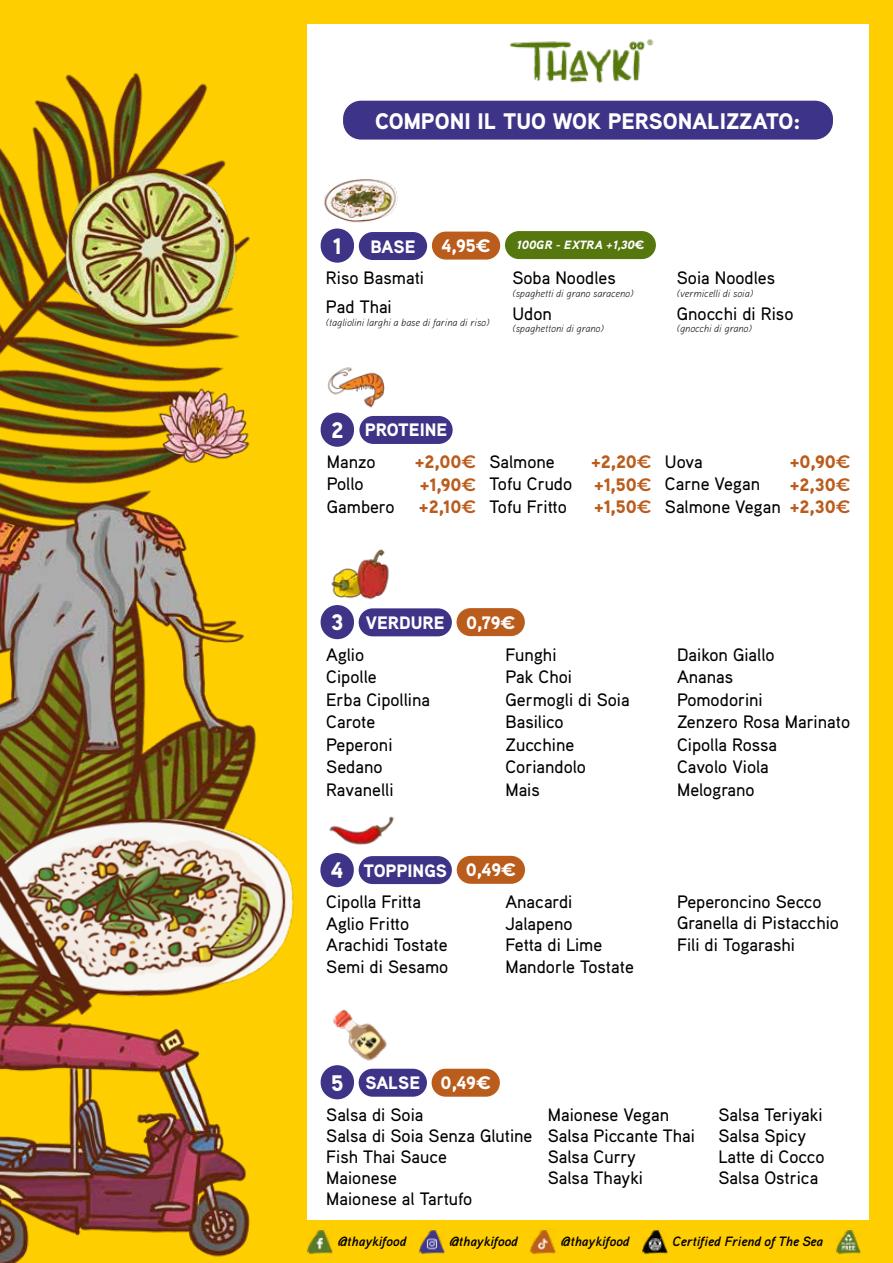
<style>
.page{position:relative;width:893px;height:1263px;background:#fff}
.page>*{position:absolute;margin:0;border:0;box-sizing:border-box;transform-origin:0 0}
.t1{font:900 22.5px "Aaux Pro";color:#fff}
.t2{font:500 18px/22.5px "Aaux Pro";color:#000}
.t3{font:900 18px/31.3px "Aaux Pro";color:#fff}
.t4{font:900 18px/22.5px "Aaux Pro";color:#ba5c1c;text-align:justify}
.t5{font:italic 700 13.5px "Aaux Pro";color:#000}
.t6{font:italic 900 12px "Aaux Pro";color:#fff}
.t7{font:italic 300 10.5px "Aaux Pro";color:#000}
.s1{font-family:"Montserrat";font-weight:700}
.s2{font-family:"Montserrat";font-weight:700;font-style:normal}
.s3{font-size:22.5px}
.s4{font-weight:500;color:#000}
.s5{font-family:"Montserrat";font-weight:600}
</style>
<div class="page">
<div style="left:0;top:0;width:893px;height:23px;background:#ffce00"></div>
<div style="left:0;top:1220px;width:893px;height:43px;background:#ffce00"></div>
<div style="left:870px;top:0;width:23px;height:1220px;background:#ffce00"></div>
<div style="left:343px;top:101px;width:490px;height:39px;background:#3d3488;border-radius:18px"></div>
<img style="left:530px;top:1229px;width:26px;height:26px">
<img style="left:642px;top:1228px;width:26px;height:27px">
<img style="left:835px;top:1228px;width:26px;height:27px">
<img style="left:509px;top:39px;width:145px;height:45px">
<div style="left:359px;top:232px;width:68px;height:28px;background:#3d3488;border-radius:14px"></div>
<div style="left:432px;top:232px;width:68px;height:28px;background:#ba5c1c;border-radius:14px"></div>
<div style="left:457px;top:608px;width:68px;height:28px;background:#ba5c1c;border-radius:14px"></div>
<div style="left:457px;top:856px;width:68px;height:28px;background:#ba5c1c;border-radius:14px"></div>
<div style="left:432px;top:1069px;width:68px;height:28px;background:#ba5c1c;border-radius:14px"></div>
<div style="left:505px;top:231px;width:151px;height:28px;background:#56770e;border-radius:14px"></div>
<img style="left:0;top:23px;width:424px;height:375px">
<img style="left:244px;top:398px;width:224px;height:857px">
<img style="left:0;top:378px;width:244px;height:328px">
<img style="left:50px;top:146px;width:206px;height:206px">
<img style="left:0;top:875px;width:374px;height:388px">
<img style="left:0;top:706px;width:339px;height:410px">
<img style="left:153px;top:381px;width:102px;height:84px">
<p class="t1" style="left:375px;top:106px;width:427px">COMPONI IL TUO WOK PERSONALIZZATO:</p>
<p class="t1" style="left:333px;top:232px;width:11px">1</p>
<p class="t3" style="left:370px;top:230px;width:46px">BASE</p>
<p class="t2" style="left:326px;top:263px;width:100px;line-height:28.5px">Riso Basmati<br>Pad Thai</p>
<p class="t7" style="left:326px;top:315px;width:165px">(tagliolini larghi a base di farina di riso)</p>
<p class="t3" style="left:441px;top:229px;width:51px">4,95<span class="s1">€</span></p>
<p class="t6" style="left:516px;top:237px;width:130px">100GR - EXTRA +1,30<span class="s2">€</span></p>
<p class="t2" style="left:512px;top:266px;width:105px">Soba Noodles</p>
<p class="t7" style="left:512px;top:287px;width:123px">(spaghetti di grano saraceno)</p>
<p class="t2" style="left:512px;top:301px;width:41px">Udon</p>
<p class="t7" style="left:512px;top:322px;width:93px">(spaghettoni di grano)</p>
<p class="t2" style="left:677px;top:266px;width:100px">Soia Noodles</p>
<p class="t7" style="left:677px;top:287px;width:78px">(vermicelli di soia)</p>
<p class="t2" style="left:677px;top:301px;width:118px">Gnocchi di Riso</p>
<p class="t7" style="left:677px;top:322px;width:77px">(gnocchi di grano)</p>
<p class="t3" style="left:327px;top:414px;width:122px"><span class="s3">2</span> PROTEINE<br><span class="s4">Manzo</span></p>
<p class="t2" style="left:327px;top:472px;width:69px">Pollo<br>Gambero</p>
<p class="t2" style="left:489px;top:450px;width:84px">Salmone<br>Tofu Crudo<br>Tofu Fritto</p>
<p class="t2" style="left:665px;top:450px;width:117px">Uova<br>Carne Vegan<br>Salmone Vegan</p>
<p class="t4" style="left:415px;top:450px;width:63px">+2,00<span class="s5">€ </span>+1,90<span class="s5">€ </span>+2,10<span class="s5">€</span></p>
<p class="t4" style="left:591px;top:450px;width:62px">+2,20<span class="s5">€ </span>+1,50<span class="s5">€ </span>+1,50<span class="s5">€</span></p>
<p class="t4" style="left:790px;top:450px;width:62px">+0,90<span class="s5">€ </span>+2,30<span class="s5">€ </span>+2,30<span class="s5">€</span></p>
<p class="t1" style="left:331px;top:608px;width:14px">3</p>
<p class="t3" style="left:366px;top:606px;width:80px">VERDURE</p>
<p class="t3" style="left:466px;top:606px;width:51px">0,79<span class="s1">€</span></p>
<p class="t2" style="left:326px;top:643px;width:105px">Aglio<br>Cipolle<br>Erba Cipollina<br>Carote<br>Peperoni<br>Sedano<br>Ravanelli</p>
<p class="t2" style="left:505px;top:643px;width:126px">Funghi<br>Pak Choi<br>Germogli di Soia<br>Basilico<br>Zucchine<br>Coriandolo<br>Mais</p>
<p class="t2" style="left:677px;top:643px;width:175px">Daikon Giallo<br>Ananas<br>Pomodorini<br>Zenzero Rosa Marinato<br>Cipolla Rossa<br>Cavolo Viola<br>Melograno</p>
<p class="t1" style="left:331px;top:856px;width:14px">4</p>
<p class="t3" style="left:364px;top:854px;width:85px">TOPPINGS</p>
<p class="t3" style="left:466px;top:854px;width:52px">0,49<span class="s1">€</span></p>
<p class="t2" style="left:326px;top:890px;width:124px;line-height:21.6px">Cipolla Fritta<br>Aglio Fritto<br>Arachidi Tostate<br>Semi di Sesamo</p>
<p class="t2" style="left:505px;top:890px;width:130px;line-height:21.6px">Anacardi<br>Jalapeno<br>Fetta di Lime<br>Mandorle Tostate</p>
<p class="t2" style="left:677px;top:890px;width:163px;line-height:21.6px">Peperoncino Secco<br>Granella di Pistacchio<br>Fili di Togarashi</p>
<p class="t1" style="left:331px;top:1068px;width:14px">5</p>
<p class="t3" style="left:365px;top:1067px;width:56px">SALSE</p>
<p class="t3" style="left:441px;top:1066px;width:52px">0,49<span class="s1">€</span></p>
<p class="t2" style="left:326px;top:1104px;width:208px;line-height:21px">Salsa di Soia<br>Salsa di Soia Senza Glutine<br>Fish Thai Sauce<br>Maionese<br>Maionese al Tartufo</p>
<p class="t2" style="left:548px;top:1104px;width:149px;line-height:21px">Maionese Vegan<br>Salsa Piccante Thai<br>Salsa Curry<br>Salsa Thayki</p>
<p class="t2" style="left:718px;top:1104px;width:107px;line-height:21px">Salsa Teriyaki<br>Salsa Spicy<br>Latte di Cocco<br>Salsa Ostrica</p>
<p class="t5" style="left:338px;top:1233px;width:70px">@thaykifood</p>
<p class="t5" style="left:449px;top:1233px;width:70px">@thaykifood</p>
<p class="t5" style="left:561px;top:1233px;width:70px">@thaykifood</p>
<p class="t5" style="left:673px;top:1233px;width:152px">Certified Friend of The Sea</p>
</div>
